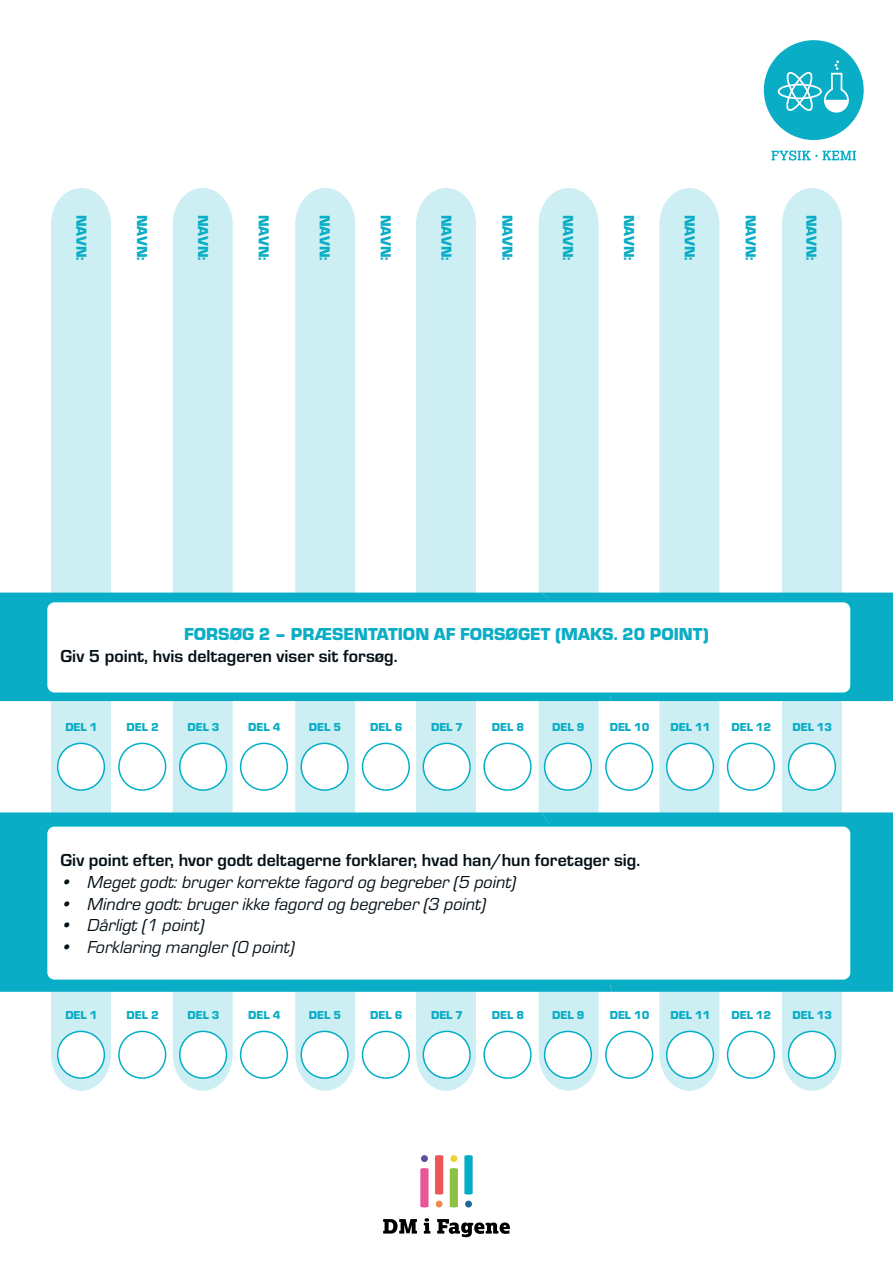
<style>
.page{position:relative;width:893px;height:1263px;background:#fff}
.page>*{position:absolute;margin:0;border:0;box-sizing:border-box;transform-origin:0 0}
.t1{font:italic 18px "Eurostile";color:#051119}
.t2{font:700 18px "Eurostile";color:#051119}
.t3{font:900 18px "Eurostile";color:#0aadc6}
.t4{font:900 15px "Eurostile";letter-spacing:.005em;color:#0aadc6}
.t5{font:900 12px "Eurostile";color:#0aadc6}
</style>
<div class="page">
<div style="left:764px;top:40px;width:100px;height:100px;background:#0aadc6;border-radius:50%"></div>
<svg style="left:771px;top:150px;width:85px;height:11px"></svg>
<svg style="left:778px;top:60px;width:71px;height:53px"></svg>
<div style="left:465px;top:1200px;width:7px;height:7px;background:#18699a;border-radius:50%"></div>
<svg style="left:464px;top:1155px;width:9px;height:39px"></svg>
<div style="left:436px;top:1200px;width:7px;height:7px;background:#f28b50;border-radius:50%"></div>
<svg style="left:435px;top:1155px;width:8px;height:39px"></svg>
<div style="left:450px;top:1155px;width:7px;height:7px;background:#e7d431;border-radius:50%"></div>
<svg style="left:450px;top:1168px;width:8px;height:39px"></svg>
<div style="left:421px;top:1155px;width:7px;height:7px;background:#5d4f9c;border-radius:50%"></div>
<svg style="left:420px;top:1168px;width:9px;height:39px"></svg>
<svg style="left:383px;top:1219px;width:34px;height:14px"></svg>
<svg style="left:424px;top:1218px;width:6px;height:15px"></svg>
<svg style="left:437px;top:1219px;width:73px;height:18px"></svg>
<div style="left:51px;top:188px;width:60px;height:903px;background:#cdeff4"></div>
<div style="left:173px;top:188px;width:60px;height:903px;background:#cdeff4"></div>
<svg style="left:295px;top:188px;width:60px;height:903px;background:#ceeff4"></svg>
<div style="left:416px;top:188px;width:60px;height:903px;background:#cdeff4"></div>
<div style="left:539px;top:188px;width:60px;height:903px;background:#cdeff4"></div>
<svg style="left:659px;top:188px;width:60px;height:903px;background:#d0f0f4"></svg>
<div style="left:782px;top:188px;width:60px;height:903px;background:#cdeff4"></div>
<div style="left:58px;top:743px;width:46px;height:47px;background:#fff;border-radius:50%"></div>
<div style="left:57px;top:743px;width:48px;height:48px;border:2px solid #03aec7;border-radius:50%"></div>
<div style="left:301px;top:743px;width:47px;height:47px;background:#fff;border-radius:50%"></div>
<div style="left:300px;top:743px;width:49px;height:48px;border:2px solid #03aec7;border-radius:50%"></div>
<div style="left:118px;top:743px;width:48px;height:48px;border:2px solid #03aec7;border-radius:50%"></div>
<div style="left:362px;top:743px;width:48px;height:48px;border:2px solid #03aec7;border-radius:50%"></div>
<div style="left:180px;top:743px;width:46px;height:47px;background:#fff;border-radius:50%"></div>
<div style="left:179px;top:743px;width:48px;height:48px;border:2px solid #03aec7;border-radius:50%"></div>
<div style="left:423px;top:743px;width:47px;height:47px;background:#fff;border-radius:50%"></div>
<div style="left:423px;top:743px;width:48px;height:48px;border:2px solid #03aec7;border-radius:50%"></div>
<div style="left:240px;top:743px;width:48px;height:48px;border:2px solid #03aec7;border-radius:50%"></div>
<div style="left:483px;top:743px;width:49px;height:48px;border:2px solid #03aec7;border-radius:50%"></div>
<div style="left:0;top:593px;width:541px;height:108px;background:#0aadc6"></div>
<svg style="left:541px;top:533px;width:352px;height:180px"></svg>
<div style="left:46px;top:601px;width:806px;height:93px;background:#fff;border-radius:9px"></div>
<div style="left:44px;top:599px;width:809px;height:96px;border:3px solid #03aec7;border-radius:9px"></div>
<div style="left:0;top:812px;width:541px;height:180px;background:#0aadc6"></div>
<svg style="left:541px;top:713px;width:352px;height:332px"></svg>
<div style="left:46px;top:825px;width:806px;height:156px;background:#fff;border-radius:9px"></div>
<div style="left:44px;top:824px;width:809px;height:158px;border:3px solid #03aec7;border-radius:9px"></div>
<div style="left:58px;top:1031px;width:46px;height:47px;background:#fff;border-radius:50%"></div>
<div style="left:57px;top:1031px;width:48px;height:48px;border:2px solid #03aec7;border-radius:50%"></div>
<div style="left:301px;top:1031px;width:47px;height:47px;background:#fff;border-radius:50%"></div>
<div style="left:300px;top:1031px;width:49px;height:48px;border:2px solid #03aec7;border-radius:50%"></div>
<div style="left:545px;top:1031px;width:46px;height:47px;background:#fff;border-radius:50%"></div>
<div style="left:544px;top:1031px;width:48px;height:48px;border:2px solid #03aec7;border-radius:50%"></div>
<div style="left:118px;top:1031px;width:48px;height:48px;border:2px solid #03aec7;border-radius:50%"></div>
<div style="left:362px;top:1031px;width:48px;height:48px;border:2px solid #03aec7;border-radius:50%"></div>
<div style="left:606px;top:1031px;width:47px;height:47px;background:#fff;border-radius:50%"></div>
<div style="left:605px;top:1031px;width:48px;height:48px;border:2px solid #03aec7;border-radius:50%"></div>
<div style="left:180px;top:1031px;width:46px;height:47px;background:#fff;border-radius:50%"></div>
<div style="left:179px;top:1031px;width:48px;height:48px;border:2px solid #03aec7;border-radius:50%"></div>
<div style="left:423px;top:1031px;width:47px;height:47px;background:#fff;border-radius:50%"></div>
<div style="left:423px;top:1031px;width:48px;height:48px;border:2px solid #03aec7;border-radius:50%"></div>
<div style="left:667px;top:1031px;width:46px;height:47px;background:#fff;border-radius:50%"></div>
<div style="left:666px;top:1031px;width:48px;height:48px;border:2px solid #03aec7;border-radius:50%"></div>
<div style="left:240px;top:1031px;width:48px;height:48px;border:2px solid #03aec7;border-radius:50%"></div>
<div style="left:483px;top:1031px;width:49px;height:48px;border:2px solid #03aec7;border-radius:50%"></div>
<div style="left:727px;top:1031px;width:47px;height:47px;background:#fff;border-radius:50%"></div>
<div style="left:727px;top:1031px;width:48px;height:48px;border:2px solid #03aec7;border-radius:50%"></div>
<div style="left:789px;top:1031px;width:46px;height:47px;background:#fff;border-radius:50%"></div>
<div style="left:788px;top:1031px;width:48px;height:48px;border:2px solid #03aec7;border-radius:50%"></div>
<p class="t4" style="left:92px;top:215px;width:47px;rotate:90deg">NAVN:</p>
<p class="t4" style="left:153px;top:215px;width:47px;rotate:90deg">NAVN:</p>
<p class="t4" style="left:214px;top:215px;width:47px;rotate:90deg">NAVN:</p>
<p class="t4" style="left:275px;top:215px;width:47px;rotate:90deg">NAVN:</p>
<p class="t4" style="left:336px;top:215px;width:47px;rotate:90deg">NAVN:</p>
<p class="t4" style="left:396px;top:215px;width:47px;rotate:90deg">NAVN:</p>
<p class="t4" style="left:457px;top:215px;width:47px;rotate:90deg">NAVN:</p>
<p class="t4" style="left:518px;top:215px;width:47px;rotate:90deg">NAVN:</p>
<p class="t4" style="left:579px;top:215px;width:47px;rotate:90deg">NAVN:</p>
<p class="t4" style="left:640px;top:215px;width:47px;rotate:90deg">NAVN:</p>
<p class="t4" style="left:701px;top:215px;width:47px;rotate:90deg">NAVN:</p>
<p class="t4" style="left:761px;top:215px;width:47px;rotate:90deg">NAVN:</p>
<p class="t4" style="left:822px;top:215px;width:47px;rotate:90deg">NAVN:</p>
<p class="t3" style="left:184px;top:621px;width:526px">FORSØG 2 – PRÆSENTATION AF FORSØGET (MAKS. 20 POINT)</p>
<p class="t2" style="left:61px;top:643px;width:338px">Giv 5 point, hvis deltageren viser sit forsøg.</p>
<p class="t5" style="left:65px;top:718px;width:34px">DEL 1</p>
<p class="t5" style="left:127px;top:718px;width:34px">DEL 2</p>
<p class="t5" style="left:187px;top:718px;width:34px">DEL 3</p>
<p class="t5" style="left:248px;top:718px;width:34px">DEL 4</p>
<p class="t5" style="left:309px;top:718px;width:34px">DEL 5</p>
<p class="t5" style="left:370px;top:718px;width:34px">DEL 6</p>
<p class="t5" style="left:431px;top:718px;width:34px">DEL 7</p>
<p class="t5" style="left:492px;top:718px;width:34px">DEL 8</p>
<p class="t5" style="left:552px;top:718px;width:34px">DEL 9</p>
<p class="t5" style="left:610px;top:718px;width:41px">DEL 10</p>
<p class="t5" style="left:671px;top:718px;width:41px">DEL 11</p>
<p class="t5" style="left:731px;top:718px;width:41px">DEL 12</p>
<p class="t5" style="left:792px;top:718px;width:41px">DEL 13</p>
<p class="t2" style="left:61px;top:847px;width:581px">Giv point efter, hvor godt deltagerne forklarer, hvad han/hun foretager sig.</p>
<p class="t1" style="left:61px;top:870px;width:457px">• Meget godt: bruger korrekte fagord og begreber (5 point)</p>
<p class="t1" style="left:61px;top:891px;width:427px">• Mindre godt: bruger ikke fagord og begreber (3 point)</p>
<p class="t1" style="left:61px;top:913px;width:145px">• Dårligt (1 point)</p>
<p class="t1" style="left:61px;top:935px;width:236px">• Forklaring mangler (0 point)</p>
<p class="t5" style="left:65px;top:1006px;width:34px">DEL 1</p>
<p class="t5" style="left:127px;top:1006px;width:34px">DEL 2</p>
<p class="t5" style="left:187px;top:1006px;width:34px">DEL 3</p>
<p class="t5" style="left:248px;top:1006px;width:34px">DEL 4</p>
<p class="t5" style="left:309px;top:1006px;width:34px">DEL 5</p>
<p class="t5" style="left:370px;top:1006px;width:34px">DEL 6</p>
<p class="t5" style="left:431px;top:1006px;width:34px">DEL 7</p>
<p class="t5" style="left:492px;top:1006px;width:34px">DEL 8</p>
<p class="t5" style="left:552px;top:1006px;width:34px">DEL 9</p>
<p class="t5" style="left:610px;top:1006px;width:41px">DEL 10</p>
<p class="t5" style="left:671px;top:1006px;width:41px">DEL 11</p>
<p class="t5" style="left:731px;top:1006px;width:41px">DEL 12</p>
<p class="t5" style="left:792px;top:1006px;width:41px">DEL 13</p>
</div>
